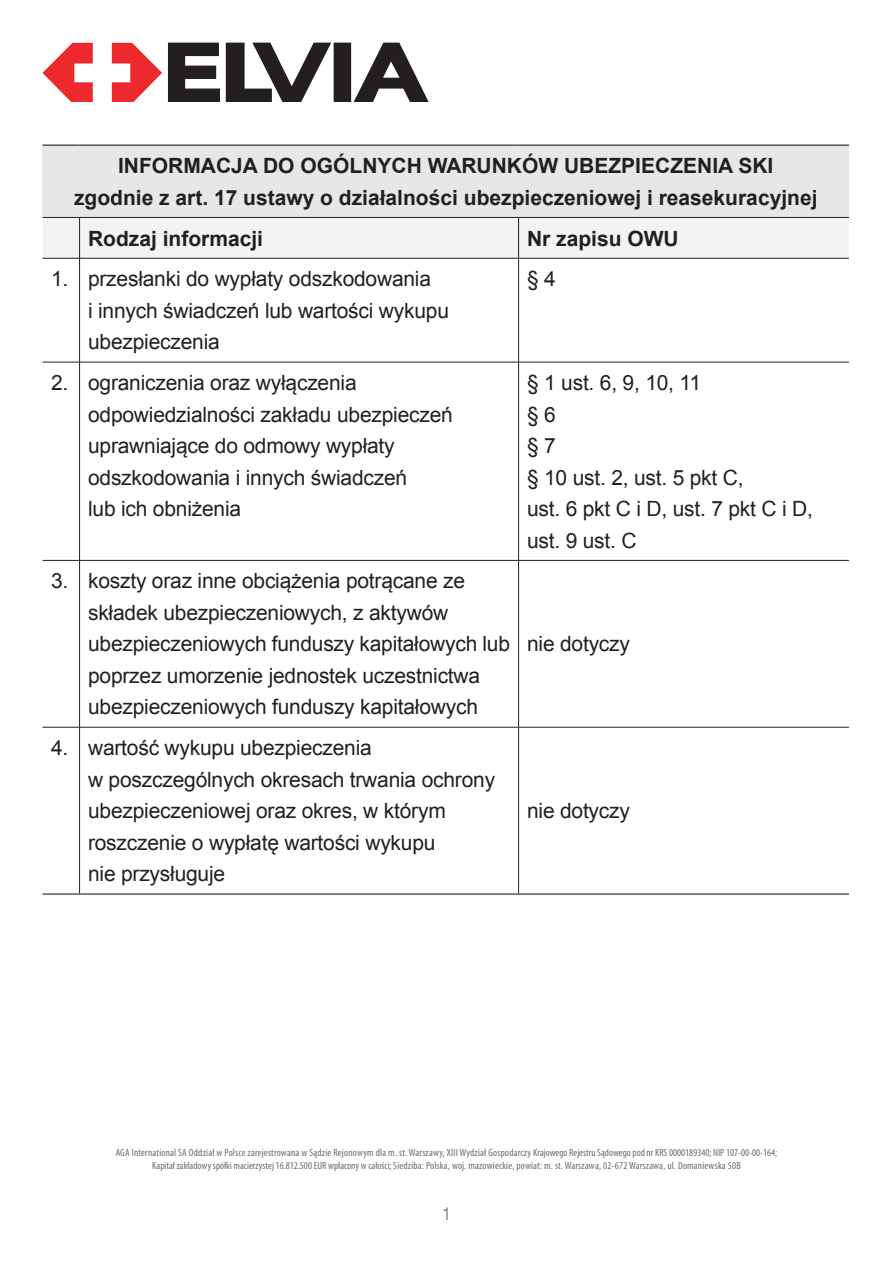
<style>
.page{position:relative;width:893px;height:1263px;background:#fff}
.page>*{position:absolute;margin:0;border:0;box-sizing:border-box;transform-origin:0 0}
.t1{font:21px/31.5px "Arial";letter-spacing:-.01em;color:#231f20}
.t2{font:700 21px/31.5px "Arial";color:#231f20;text-align:center}
.t3{font:300 18px "Helvetica Neue LT Pro";color:#6c6d70}
.t4{font:condensed 10.5px/12.6px "Myriad Pro";letter-spacing:.015em;color:#6c6d70;text-align:center}
</style>
<div class="page">
<svg style="left:168px;top:43px;width:261px;height:59px"></svg>
<svg style="left:43px;top:43px;width:119px;height:59px"></svg>
<div style="left:43px;top:145px;width:806px;height:72px;background:#e6e7e9"></div>
<div style="left:43px;top:218px;width:806px;height:40px;background:#f2f3f4"></div>
<hr style="left:43px;top:217px;width:37px;height:1px;background:#231f20">
<hr style="left:80px;top:217px;width:439px;height:1px;background:#231f20">
<hr style="left:519px;top:217px;width:330px;height:1px;background:#231f20">
<hr style="left:43px;top:258px;width:37px;height:1px;background:#231f20">
<hr style="left:80px;top:258px;width:439px;height:1px;background:#231f20">
<hr style="left:519px;top:258px;width:330px;height:1px;background:#231f20">
<hr style="left:43px;top:362px;width:37px;height:1px;background:#231f20">
<hr style="left:80px;top:362px;width:439px;height:1px;background:#231f20">
<hr style="left:519px;top:362px;width:330px;height:1px;background:#231f20">
<hr style="left:43px;top:560px;width:37px;height:1px;background:#231f20">
<hr style="left:80px;top:560px;width:439px;height:1px;background:#231f20">
<hr style="left:519px;top:560px;width:330px;height:1px;background:#231f20">
<hr style="left:43px;top:727px;width:37px;height:1px;background:#231f20">
<hr style="left:80px;top:727px;width:439px;height:1px;background:#231f20">
<hr style="left:519px;top:727px;width:330px;height:1px;background:#231f20">
<hr style="left:79px;top:218px;width:1px;height:40px;background:#231f20">
<hr style="left:518px;top:218px;width:1px;height:40px;background:#231f20">
<hr style="left:79px;top:258px;width:1px;height:104px;background:#231f20">
<hr style="left:518px;top:258px;width:1px;height:104px;background:#231f20">
<hr style="left:79px;top:362px;width:1px;height:198px;background:#231f20">
<hr style="left:518px;top:362px;width:1px;height:198px;background:#231f20">
<hr style="left:79px;top:561px;width:1px;height:166px;background:#231f20">
<hr style="left:518px;top:561px;width:1px;height:166px;background:#231f20">
<hr style="left:79px;top:727px;width:1px;height:166px;background:#231f20">
<hr style="left:518px;top:727px;width:1px;height:166px;background:#231f20">
<hr style="left:43px;top:145px;width:37px;height:1px;background:#231f20">
<hr style="left:80px;top:145px;width:439px;height:1px;background:#231f20">
<hr style="left:519px;top:145px;width:330px;height:1px;background:#231f20">
<hr style="left:43px;top:893px;width:37px;height:1px;background:#231f20">
<hr style="left:80px;top:893px;width:439px;height:1px;background:#231f20">
<hr style="left:519px;top:893px;width:330px;height:1px;background:#231f20">
<p class="t2" style="left:74px;top:151px;width:745px">INFORMACJA DO OGÓLNYCH WARUNKÓW UBEZPIECZENIA SKI<br>zgodnie z art. 17 ustawy o działalności ubezpieczeniowej i reasekuracyjnej</p>
<p class="t2" style="left:88px;top:223px;width:177px">Rodzaj informacji</p>
<p class="t2" style="left:527px;top:223px;width:153px">Nr zapisu OWU</p>
<p class="t1" style="left:88px;top:263px;width:363px;text-indent:-37px">1. przesłanki do wypłaty odszkodowania<br>i innych świadczeń lub wartości wykupu ubezpieczenia</p>
<p class="t1" style="left:527px;top:263px;width:30px">§ 4</p>
<p class="t1" style="left:88px;top:367px;width:366px;text-indent:-37px">2. ograniczenia oraz wyłączenia odpowiedzialności zakładu ubezpieczeń uprawniające do odmowy wypłaty odszkodowania i innych świadczeń<br>lub ich obniżenia</p>
<p class="t1" style="left:527px;top:367px;width:287px">§ 1 ust. 6, 9, 10, 11<br>§ 6<br>§ 7<br>§ 10 ust. 2, ust. 5 pkt C,<br>ust. 6 pkt C i D, ust. 7 pkt C i D, ust. 9 ust. C</p>
<p class="t1" style="left:88px;top:565px;width:423px;text-indent:-37px">3. koszty oraz inne obciążenia potrącane ze składek ubezpieczeniowych, z aktywów ubezpieczeniowych funduszy kapitałowych lub poprzez umorzenie jednostek uczestnictwa ubezpieczeniowych funduszy kapitałowych</p>
<p class="t1" style="left:527px;top:628px;width:104px">nie dotyczy</p>
<p class="t1" style="left:88px;top:732px;width:409px;text-indent:-37px">4. wartość wykupu ubezpieczenia<br>w poszczególnych okresach trwania ochrony ubezpieczeniowej oraz okres, w którym roszczenie o wypłatę wartości wykupu<br>nie przysługuje</p>
<p class="t1" style="left:527px;top:795px;width:104px">nie dotyczy</p>
<p class="t4" style="left:116px;top:1146px;width:663px">AGA International SA Oddział w Polsce zarejestrowana w Sądzie Rejonowym dla m. st. Warszawy, XIII Wydział Gospodarczy Krajowego Rejestru Sądowego pod nr KRS 0000189340; NIP 107-00-00-164;<br>Kapitał zakładowy spółki macierzystej 16.812.500 EUR wpłacony w całości; Siedziba: Polska, woj. mazowieckie, powiat: m. st. Warszawa, 02-672 Warszawa, ul. Domaniewska 50B</p>
<p class="t3" style="left:441px;top:1203px;width:12px">1</p>
</div>
